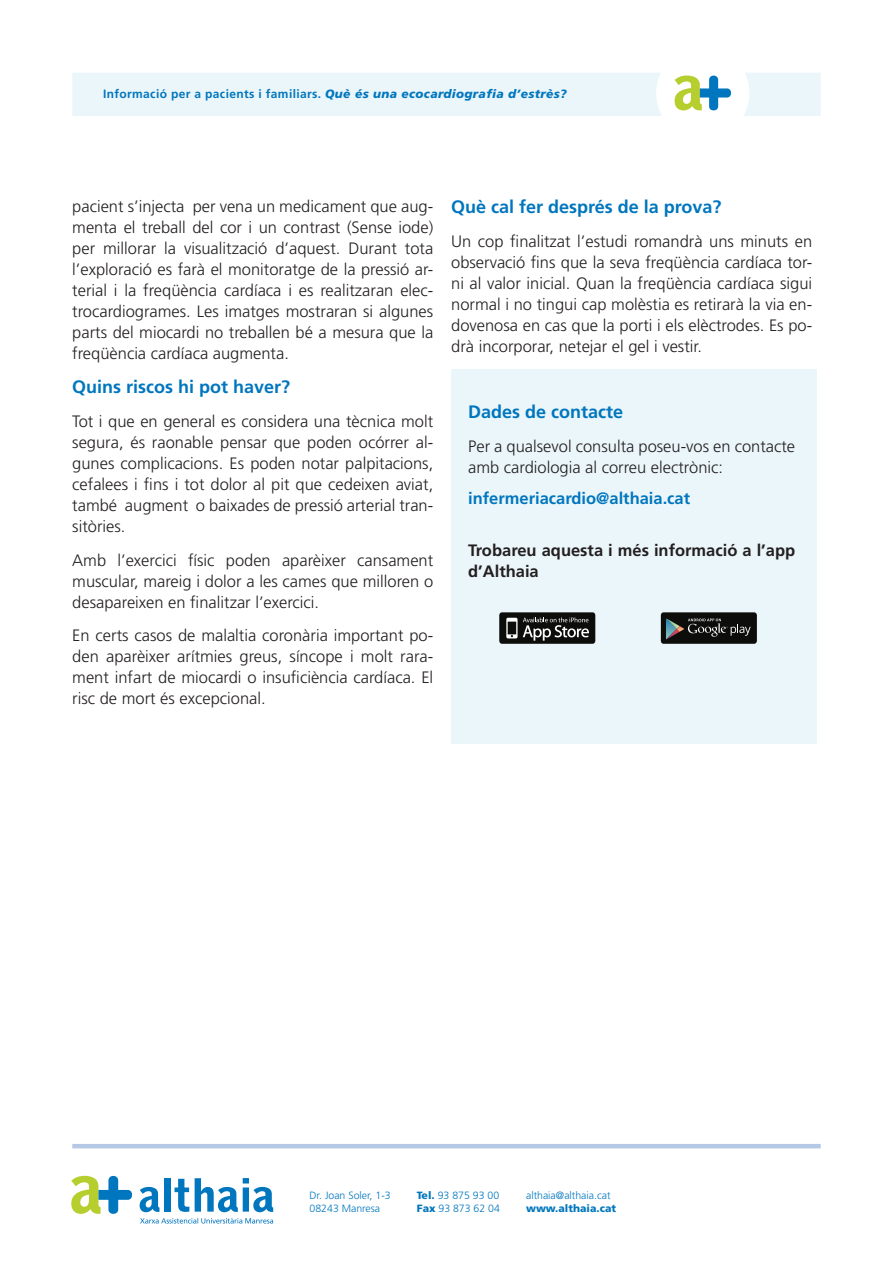
<style>
.page{position:relative;width:893px;height:1263px;background:#fff}
.page>*{position:absolute;margin:0;border:0;box-sizing:border-box;transform-origin:0 0}
.t1{font:700 18px "Frutiger LT Std";color:#0076be}
.t2{font:300 16.5px/21px "Frutiger LT Std";color:#231f20;text-align:justify}
.t3{font:700 16.5px/21px "Frutiger LT Std";color:#231f20}
.t4{font:700 16.5px "Frutiger LT Std";color:#0076be}
.t5{font:700 12px "Frutiger LT Std";letter-spacing:.03em;color:#0076be}
.t6{font:300 10.5px "Frutiger LT Std";color:#0076be}
.t7{font:900 10.5px "Frutiger LT Std";color:#0076be}
.s1{font-weight:900;font-style:italic}
.s2{font-weight:900}
</style>
<div class="page">
<div style="left:72px;top:73px;width:749px;height:43px;background:#ebf6fa"></div>
<svg style="left:71px;top:1176px;width:61px;height:38px"></svg>
<svg style="left:140px;top:1187px;width:19px;height:25px"></svg>
<div style="left:164px;top:1178px;width:7px;height:33px;background:#0076be"></div>
<svg style="left:175px;top:1179px;width:14px;height:33px"></svg>
<svg style="left:195px;top:1178px;width:78px;height:34px"></svg>
<svg style="left:140px;top:1218px;width:133px;height:5px"></svg>
<div style="left:656px;top:46px;width:93px;height:94px;background:#fff;border-radius:50%"></div>
<svg style="left:675px;top:76px;width:56px;height:34px"></svg>
<hr style="left:72px;top:1144px;width:749px;height:4px;background:#b5c8e6">
<div style="left:451px;top:369px;width:365px;height:374px;background:#ebf6fa"></div>
<div style="left:661px;top:612px;width:96px;height:32px;background:#0d0e0c;border-radius:3px"></div>
<svg style="left:666px;top:618px;width:85px;height:21px"></svg>
<div style="left:499px;top:612px;width:96px;height:32px;background:#0d0e0c;border-radius:3px"></div>
<svg style="left:506px;top:617px;width:83px;height:24px"></svg>
<p class="t5" style="left:103px;top:87px;width:465px">Informació per a pacients i familiars. <span class="s1">Què és una ecocardiografia d’estrès?</span></p>
<p class="t2" style="left:72px;top:196px;width:363px">pacient s’injecta per vena un medicament que aug&shy;menta el treball del cor i un contrast (Sense iode) per millorar la visualització d’aquest. Durant tota l’exploració es farà el monitoratge de la pressió ar&shy;terial i la freqüència cardíaca i es realitzaran elec&shy;trocardiogrames. Les imatges mostraran si algunes parts del miocardi no treballen bé a mesura que la freqüència cardíaca augmenta.</p>
<p class="t1" style="left:72px;top:376px;width:220px">Quins riscos hi pot haver?</p>
<p class="t2" style="left:72px;top:411px;width:362px">Tot i que en general es considera una tècnica molt segura, és raonable pensar que poden ocórrer al&shy;gunes complicacions. Es poden notar palpitacions, cefalees i fins i tot dolor al pit que cedeixen aviat, també augment o baixades de pressió arterial tran&shy;sitòries.</p>
<p class="t2" style="left:72px;top:550px;width:363px">Amb l’exercici físic poden aparèixer cansament muscular, mareig i dolor a les cames que milloren o desapareixen en finalitzar l’exercici.</p>
<p class="t2" style="left:72px;top:625px;width:362px">En certs casos de malaltia coronària important po&shy;den aparèixer arítmies greus, síncope i molt rara&shy;ment infart de miocardi o insuficiència cardíaca. El risc de mort és excepcional.</p>
<p class="t1" style="left:451px;top:197px;width:272px">Què cal fer després de la prova?</p>
<p class="t2" style="left:451px;top:231px;width:362px">Un cop finalitzat l’estudi romandrà uns minuts en observació fins que la seva freqüència cardíaca tor&shy;ni al valor inicial. Quan la freqüència cardíaca sigui normal i no tingui cap molèstia es retirarà la via en&shy;dovenosa en cas que la porti i els elèctrodes. Es po&shy;drà incorporar, netejar el gel i vestir.</p>
<p class="t1" style="left:468px;top:401px;width:175px">Telèfons de contacte</p>
<p class="t3" style="left:468px;top:436px;width:328px">Si teni algun prob ema, podeu posar-vos en contacte amb nosaltr s tru ant al se-</p>
<p class="t1" style="left:468px;top:401px;width:157px">Dades de contacte</p>
<p class="t2" style="left:468px;top:436px;width:328px">Per a qualsevol consulta poseu-vos en contacte amb cardiologia al correu electrònic:</p>
<p class="t4" style="left:468px;top:488px;width:223px">infermeriacardio@althaia.cat</p>
<p class="t3" style="left:468px;top:540px;width:328px">Trobareu aquesta i més informació a l’app d’Althaia</p>
<p class="t2" style="left:468px;top:541px;width:155px">Infermera cardiologia:</p>
<p class="t2" style="left:677px;top:541px;width:98px">93 875 93 00</p>
<p class="t6" style="left:310px;top:1189px;width:83px">Dr. Joan Soler, 1-3</p>
<p class="t6" style="left:310px;top:1202px;width:72px">08243 Manresa</p>
<p class="t6" style="left:417px;top:1189px;width:84px"><span class="s2">Tel.</span> 93 875 93 00</p>
<p class="t6" style="left:417px;top:1202px;width:85px"><span class="s2">Fax</span> 93 873 62 04</p>
<p class="t6" style="left:526px;top:1189px;width:86px">althaia@althaia.cat</p>
<p class="t7" style="left:526px;top:1202px;width:92px">www.althaia.cat</p>
</div>
